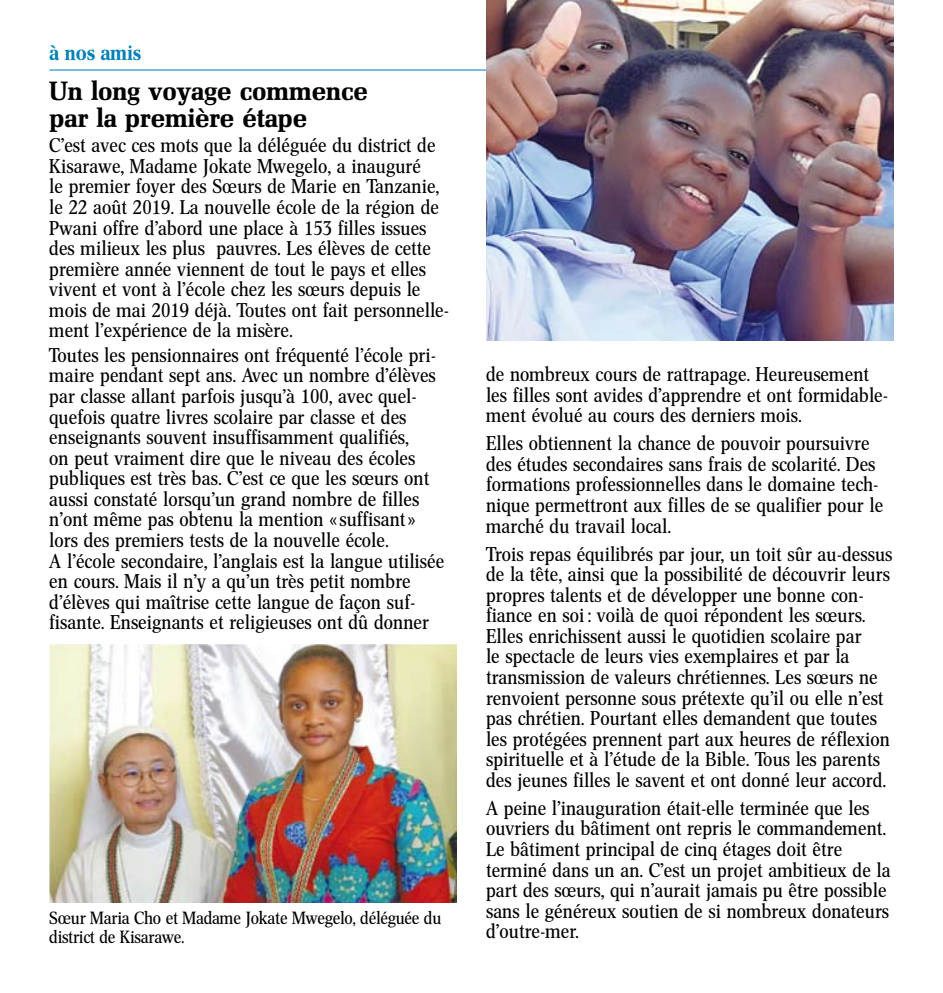
<style>
.page{position:relative;width:943px;height:993px;background:#fff}
.page>*{position:absolute;margin:0;border:0;box-sizing:border-box;transform-origin:0 0}
.t1{font:26.25px/26.8px "Mel Bol";color:#000}
.t2{font:21px "Cnn Med";color:#0081b8}
.t3{font:19.6px/20.5px "Cnn Reg";letter-spacing:.015em;color:#000;scale:1.05 1}
.t4{font:17.5px/18.4px "Cnn Reg";color:#000;scale:1.05 1}
</style>
<div class="page">
<img style="left:50px;top:644px;width:406px;height:258px">
<hr style="left:50px;top:69px;width:436px;height:1px;background:#0081b8">
<img style="left:486px;top:0;width:407px;height:340px">
<p class="t2" style="left:50px;top:40px;width:93px">à nos amis</p>
<h1 class="t1" style="left:50px;top:77px;width:319px">Un long voyage commence par la première étape</h1>
<p class="t3" style="left:50px;top:135px;width:382px">C’est avec ces mots que la déléguée du district de Kisarawe, Madame Jokate Mwegelo, a inauguré<br>le premier foyer des Sœurs de Marie en Tanzanie, le 22 août 2019. La nouvelle école de la région de Pwani offre d’abord une place à 153 filles issues des milieux les plus pauvres. Les élèves de cette première année viennent de tout le pays et elles vivent et vont à l’école chez les sœurs depuis le mois de mai 2019 déjà. Toutes ont fait personnelle&shy;ment l’expérience de la misère.</p>
<p class="t3" style="left:50px;top:345px;width:377px">Toutes les pensionnaires ont fréquenté l’école pri&shy;maire pendant sept ans. Avec un nombre d’élèves par classe allant parfois jusqu’à 100, avec quel&shy;quefois quatre livres scolaire par classe et des enseignants souvent insuffisamment qualifiés,<br>on peut vraiment dire que le niveau des écoles publiques est très bas. C’est ce que les sœurs ont aussi constaté lorsqu’un grand nombre de filles n’ont même pas obtenu la mention «suffisant» lors des premiers tests de la nouvelle école.<br>A l’école secondaire, l’anglais est la langue utilisée en cours. Mais il n’y a qu’un très petit nombre d’élèves qui maîtrise cette langue de façon suf&shy;fisante. Enseignants et religieuses ont dû donner</p>
<p class="t4" style="left:50px;top:908px;width:375px">Sœur Maria Cho et Madame Jokate Mwegelo, déléguée du district de Kisarawe.</p>
<p class="t3" style="left:486px;top:364px;width:384px">de nombreux cours de rattrapage. Heureusement les filles sont avides d’apprendre et ont formidable&shy;ment évolué au cours des derniers mois.</p>
<p class="t3" style="left:486px;top:433px;width:379px">Elles obtiennent la chance de pouvoir poursuivre des études secondaires sans frais de scolarité. Des formations professionnelles dans le domaine tech&shy;nique permettront aux filles de se qualifier pour le marché du travail local.</p>
<p class="t3" style="left:486px;top:543px;width:388px">Trois repas équilibrés par jour, un toit sûr au-dessus de la tête, ainsi que la possibilité de découvrir leurs propres talents et de développer une bonne con&shy;fiance en soi: voilà de quoi répondent les sœurs.<br>Elles enrichissent aussi le quotidien scolaire par<br>le spectacle de leurs vies exemplaires et par la transmission de valeurs chrétiennes. Les sœurs ne renvoient personne sous prétexte qu’il ou elle n’est pas chrétien. Pourtant elles demandent que toutes les protégées prennent part aux heures de réflexion spirituelle et à l’étude de la Bible. Tous les parents des jeunes filles le savent et ont donné leur accord.</p>
<p class="t3" style="left:486px;top:797px;width:387px">A peine l’inauguration était-elle terminée que les ouvriers du bâtiment ont repris le commandement.<br>Le bâtiment principal de cinq étages doit être terminé dans un an. C’est un projet ambitieux de la part des sœurs, qui n’aurait jamais pu être possible sans le généreux soutien de si nombreux donateurs d’outre-mer.</p>
</div>
